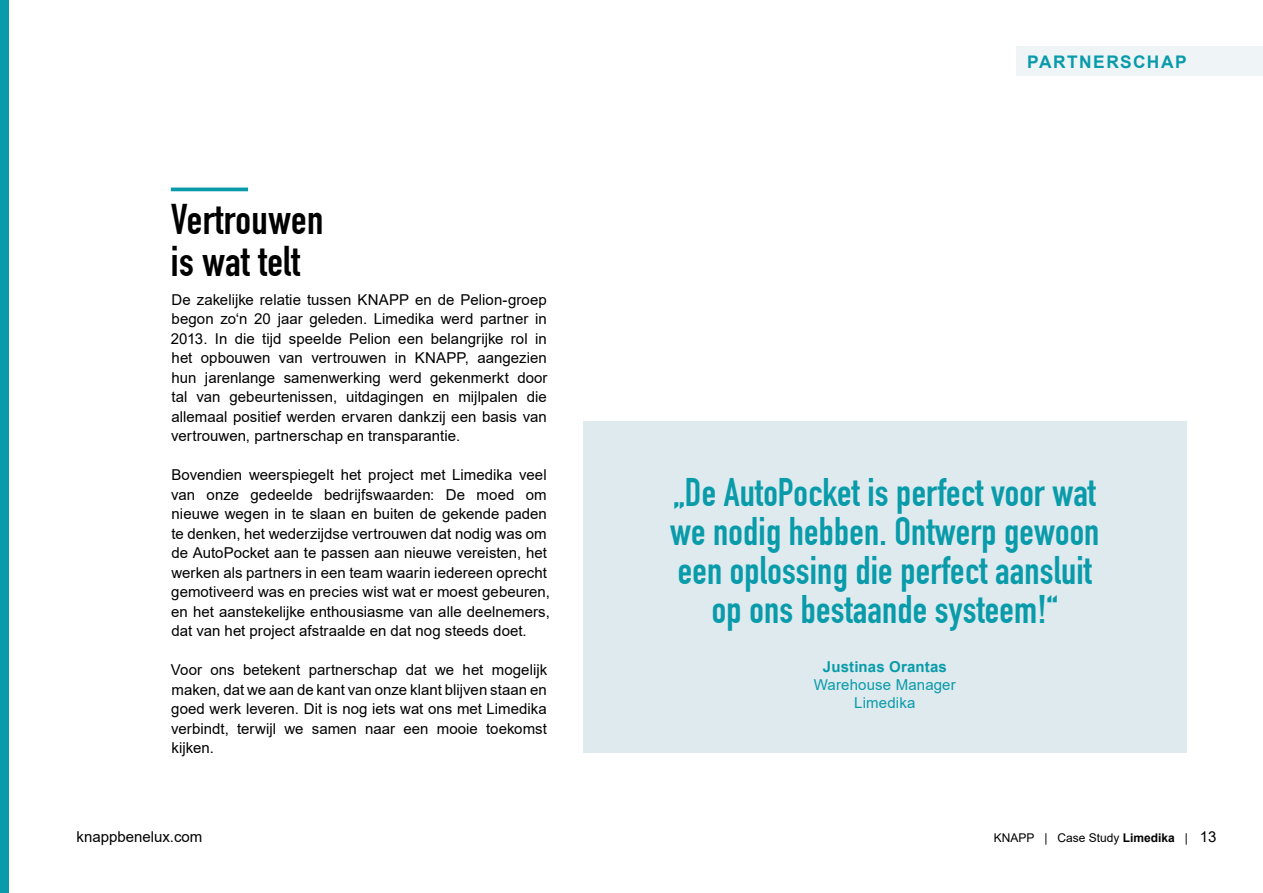
<style>
.page{position:relative;width:1263px;height:893px;background:#fff}
.page>*{position:absolute;margin:0;border:0;box-sizing:border-box;transform-origin:0 0}
.t1{font:42px/42px "DIN Engschrift";letter-spacing:.01em;color:#000}
.t2{font:39px/39px "DIN Engschrift";letter-spacing:.005em;color:#099baa;text-align:center}
.t3{font:700 17.4px "Arial";letter-spacing:.08em;color:#099baa}
.t4{font:15px/19.5px "Arial";color:#000;text-align:justify}
.t5{font:15px/18px "Arial";letter-spacing:.01em;color:#099baa;text-align:center}
.t6{font:700 15px "Arial";letter-spacing:.01em;color:#099baa}
.t7{font:12px "Arial";color:#000}
.s1{font-weight:700}
.s2{font-size:15px}
</style>
<div class="page">
<div style="left:0;top:0;width:9px;height:893px;background:#099baa"></div>
<div style="left:582px;top:422px;width:604px;height:331px;background:#deeaee"></div>
<div style="left:1016px;top:47px;width:247px;height:29px;background:#eff5f7"></div>
<hr style="left:171px;top:188px;width:77px;height:3px;background:#099baa">
<h1 class="t1" style="left:171px;top:199px;width:154px">Vertrouwen is wat telt</h1>
<p class="t4" style="left:171px;top:289px;width:378px">De zakelijke relatie tussen KNAPP en de Pelion-groep begon zo‘n 20 jaar geleden. Limedika werd partner in 2013. In die tijd speelde Pelion een belangrijke rol in het opbouwen van vertrouwen in KNAPP, aangezien hun jarenlange samenwerking werd gekenmerkt door tal van gebeurtenissen, uitdagingen en mijlpalen die allemaal positief werden ervaren dankzij een basis van vertrouwen, partnerschap en transparantie.</p>
<p class="t4" style="left:171px;top:465px;width:380px;text-align:left">Bovendien weerspiegelt het project met Limedika veel van onze gedeelde bedrijfswaarden: De moed om nieuwe wegen in te slaan en buiten de gekende paden te denken, het wederzijdse vertrouwen dat nodig was om de AutoPocket aan te passen aan nieuwe vereisten, het werken als partners in een team waarin iedereen oprecht gemotiveerd was en precies wist wat er moest gebeuren, en het aanstekelijke enthousiasme van alle deelnemers, dat van het project afstraalde en dat nog steeds doet.</p>
<p class="t4" style="left:171px;top:660px;width:378px">Voor ons betekent partnerschap dat we het mogelijk maken, dat we aan de kant van onze klant blijven staan en goed werk leveren. Dit is nog iets wat ons met Limedika verbindt, terwijl we samen naar een mooie toekomst kijken.</p>
<p class="t4" style="left:77px;top:827px;width:127px">knappbenelux.com</p>
<p class="t3" style="left:1027px;top:49px;width:161px">PARTNERSCHAP</p>
<h2 class="t2" style="left:670px;top:473px;width:431px">„De AutoPocket is perfect voor wat we nodig hebben. Ontwerp gewoon een oplossing die perfect aansluit op ons bestaande systeem!“</h2>
<p class="t6" style="left:823px;top:656px;width:125px">Justinas Orantas</p>
<p class="t5" style="left:814px;top:675px;width:143px">Warehouse Manager<br>Limedika</p>
<p class="t7" style="left:994px;top:829px;width:224px">KNAPP | Case Study <span class="s1">Limedika</span> | <span class="s2">13</span></p>
</div>
